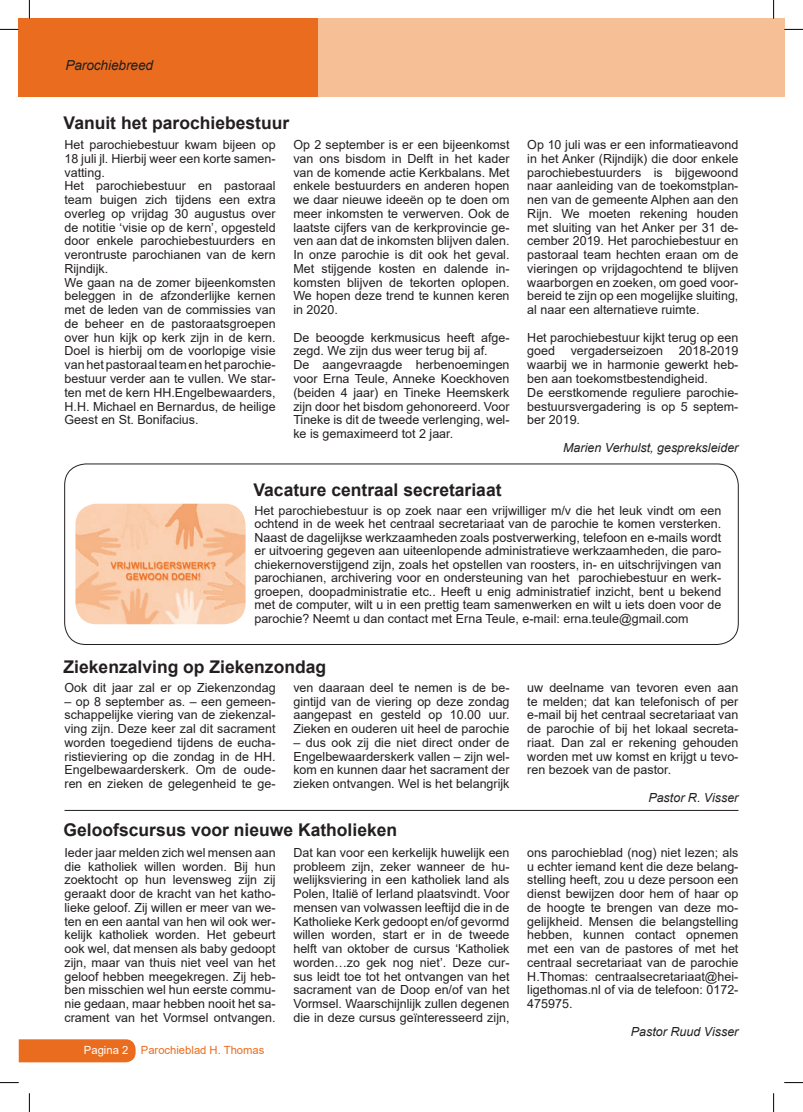
<style>
.page{position:relative;width:803px;height:1112px;background:#fff}
.page>*{position:absolute;margin:0;border:0;box-sizing:border-box;transform-origin:0 0}
.t1{font:700 17.5px "Arial";color:#231f20}
.t2{font:italic 13.75px "Arial";letter-spacing:-.01em;color:#231f20}
.t3{font:12.5px/13.8px "Arial";color:#231f20;text-align:justify}
.t4{font:italic 12.5px "Arial";color:#231f20}
.t5{font:11.25px "Arial";color:#ea6d1f}
.s1{color:#fff}
</style>
<div class="page">
<div style="left:313px;top:19px;width:471px;height:78px;background:#f7bf96"></div>
<div style="left:19px;top:19px;width:299px;height:78px;background:#ea6d1f"></div>
<div style="left:19px;top:1039px;width:117px;height:23px;background:#ea6d1f"></div>
<div style="left:65px;top:463px;width:673px;height:181px;border:1px solid #231f20;border-radius:21px"></div>
<img style="left:75px;top:503px;width:171px;height:121px">
<hr style="left:65px;top:810px;width:673px;height:1px;background:#231f20">
<svg style="left:0;top:29px;width:19px;height:1px"></svg>
<svg style="left:784px;top:29px;width:19px;height:1px"></svg>
<svg style="left:0;top:1082px;width:19px;height:1px"></svg>
<svg style="left:784px;top:1082px;width:19px;height:1px"></svg>
<svg style="left:29px;top:0;width:1px;height:19px"></svg>
<svg style="left:29px;top:1093px;width:1px;height:18px"></svg>
<svg style="left:773px;top:0;width:1px;height:19px"></svg>
<svg style="left:773px;top:1093px;width:1px;height:18px"></svg>
<p class="t2" style="left:65px;top:56px;width:89px">Parochiebreed</p>
<h1 class="t1" style="left:64px;top:111px;width:227px">Vanuit het parochiebestuur</h1>
<p class="t3" style="left:65px;top:138px;width:213px;text-align:left">Het parochiebestuur kwam bijeen op 18 juli jl. Hierbij weer een korte samen&shy;vatting.<br>Het parochiebestuur en pastoraal team buigen zich tijdens een extra overleg op vrijdag 30 augustus over de notitie ‘visie op de kern’, opgesteld door enkele parochiebestuurders en verontruste parochianen van de kern Rijndijk.<br>We gaan na de zomer bijeenkomsten beleggen in de afzonderlijke kernen met de leden van de commissies van de beheer en de pastoraatsgroepen over hun kijk op kerk zijn in de kern.<br>Doel is hierbij om de voorlopige visie van het pastoraal team en het parochie&shy;bestuur verder aan te vullen. We star&shy;ten met de kern HH.Engelbewaarders, H.H. Michael en Bernardus, de heilige Geest en St. Bonifacius.</p>
<p class="t3" style="left:293px;top:138px;width:218px">Op 2 september is er een bijeenkomst van ons bisdom in Delft in het kader van de komende actie Kerkbalans. Met enkele bestuurders en anderen hopen we daar nieuwe ideeën op te doen om meer inkomsten te verwerven. Ook de laatste cijfers van de kerkprovincie ge&shy;ven aan dat de inkomsten blijven dalen.<br>In onze parochie is dit ook het geval.<br>Met stijgende kosten en dalende in&shy;komsten blijven de tekorten oplopen.<br>We hopen deze trend te kunnen keren in 2020.</p>
<p class="t3" style="left:293px;top:330px;width:218px;text-align:left">De beoogde kerkmusicus heeft afge&shy;zegd. We zijn dus weer terug bij af.<br>De aangevraagde herbenoemingen voor Erna Teule, Anneke Koeckhoven (beiden 4 jaar) en Tineke Heemskerk zijn door het bisdom gehonoreerd. Voor Tineke is dit de tweede verlenging, wel&shy;ke is gemaximeerd tot 2 jaar.</p>
<h1 class="t1" style="left:253px;top:477px;width:250px">Vacature centraal secretariaat</h1>
<p class="t3" style="left:527px;top:138px;width:213px">Op 10 juli was er een informatieavond in het Anker (Rijndijk) die door enkele parochiebestuurders is bijgewoond naar aanleiding van de toekomstplan&shy;nen van de gemeente Alphen aan den Rijn. We moeten rekening houden met sluiting van het Anker per 31 de&shy;cember 2019. Het parochiebestuur en pastoraal team hechten eraan om de vieringen op vrijdagochtend te blijven waarborgen en zoeken, om goed voor&shy;bereid te zijn op een mogelijke sluiting, al naar een alternatieve ruimte.</p>
<p class="t3" style="left:527px;top:330px;width:213px;text-align:left">Het parochiebestuur kijkt terug op een goed vergaderseizoen 2018-2019 waarbij we in harmonie gewerkt heb&shy;ben aan toekomstbestendigheid.<br>De eerstkomende reguliere parochie&shy;bestuursvergadering is op 5 septem&shy;ber 2019.</p>
<p class="t4" style="left:563px;top:439px;width:177px">Marien Verhulst, gespreksleider</p>
<p class="t3" style="left:254px;top:503px;width:468px">Het parochiebestuur is op zoek naar een vrijwilliger m/v die het leuk vindt om een ochtend in de week het centraal secretariaat van de parochie te komen versterken.<br>Naast de dagelijkse werkzaamheden zoals postverwerking, telefoon en e-mails wordt er uitvoering gegeven aan uiteenlopende administratieve werkzaamheden, die paro&shy;chiekernoverstijgend zijn, zoals het opstellen van roosters, in- en uitschrijvingen van parochianen, archivering voor en ondersteuning van het parochiebestuur en werk&shy;groepen, doopadministratie etc.. Heeft u enig administratief inzicht, bent u bekend met de computer, wilt u in een prettig team samenwerken en wilt u iets doen voor de parochie? Neemt u dan contact met Erna Teule, e-mail: erna.teule@gmail.com</p>
<h1 class="t1" style="left:64px;top:654px;width:264px">Ziekenzalving op Ziekenzondag</h1>
<p class="t3" style="left:65px;top:680px;width:213px">Ook dit jaar zal er op Ziekenzondag</p>
<p class="t3" style="left:65px;top:694px;width:213px">– op 8 september as. – een gemeen&shy;schappelijke viering van de ziekenzal&shy;ving zijn. Deze keer zal dit sacrament worden toegediend tijdens de eucha&shy;ristieviering op die zondag in de HH.<br>Engelbewaarderskerk. Om de oude&shy;ren en zieken de gelegenheid te ge-</p>
<p class="t3" style="left:293px;top:680px;width:218px">ven daaraan deel te nemen is de be&shy;gintijd van de viering op deze zondag aangepast en gesteld op 10.00 uur.<br>Zieken en ouderen uit heel de parochie</p>
<p class="t3" style="left:293px;top:735px;width:218px">– dus ook zij die niet direct onder de Engelbewaarderskerk vallen – zijn wel&shy;kom en kunnen daar het sacrament der zieken ontvangen. Wel is het belangrijk</p>
<h1 class="t1" style="left:64px;top:817px;width:335px">Geloofscursus voor nieuwe Katholieken</h1>
<p class="t3" style="left:65px;top:845px;width:213px">Ieder jaar melden zich wel mensen aan die katholiek willen worden. Bij hun zoektocht op hun levensweg zijn zij geraakt door de kracht van het katho&shy;lieke geloof. Zij willen er meer van we&shy;ten en een aantal van hen wil ook wer&shy;kelijk katholiek worden. Het gebeurt ook wel, dat mensen als baby gedoopt zijn, maar van thuis niet veel van het geloof hebben meegekregen. Zij heb&shy;ben misschien wel hun eerste commu&shy;nie gedaan, maar hebben nooit het sa&shy;crament van het Vormsel ontvangen.</p>
<p class="t5" style="left:84px;top:1042px;width:182px"><span class="s1">Pagina 2</span> Parochieblad H. Thomas</p>
<p class="t3" style="left:293px;top:845px;width:218px">Dat kan voor een kerkelijk huwelijk een probleem zijn, zeker wanneer de hu&shy;welijksviering in een katholiek land als Polen, Italië of Ierland plaatsvindt. Voor mensen van volwassen leeftijd die in de Katholieke Kerk gedoopt en/of gevormd willen worden, start er in de tweede helft van oktober de cursus ‘Katholiek worden…zo gek nog niet’. Deze cur&shy;sus leidt toe tot het ontvangen van het sacrament van de Doop en/of van het Vormsel. Waarschijnlijk zullen degenen die in deze cursus geïnteresseerd zijn,</p>
<p class="t3" style="left:527px;top:680px;width:213px">uw deelname van tevoren even aan te melden; dat kan telefonisch of per e-mail bij het centraal secretariaat van de parochie of bij het lokaal secreta&shy;riaat. Dan zal er rekening gehouden worden met uw komst en krijgt u tevo&shy;ren bezoek van de pastor.</p>
<p class="t4" style="left:648px;top:789px;width:92px">Pastor R. Visser</p>
<p class="t3" style="left:527px;top:845px;width:213px">ons parochieblad (nog) niet lezen; als u echter iemand kent die deze belang&shy;stelling heeft, zou u deze persoon een dienst bewijzen door hem of haar op de hoogte te brengen van deze mo&shy;gelijkheid. Mensen die belangstelling hebben, kunnen contact opnemen met een van de pastores of met het centraal secretariaat van de parochie H.Thomas: centraalsecretariaat@hei&shy;ligethomas.nl of via de telefoon: 0172- 475975.</p>
<p class="t4" style="left:631px;top:1022px;width:109px">Pastor Ruud Visser</p>
</div>
